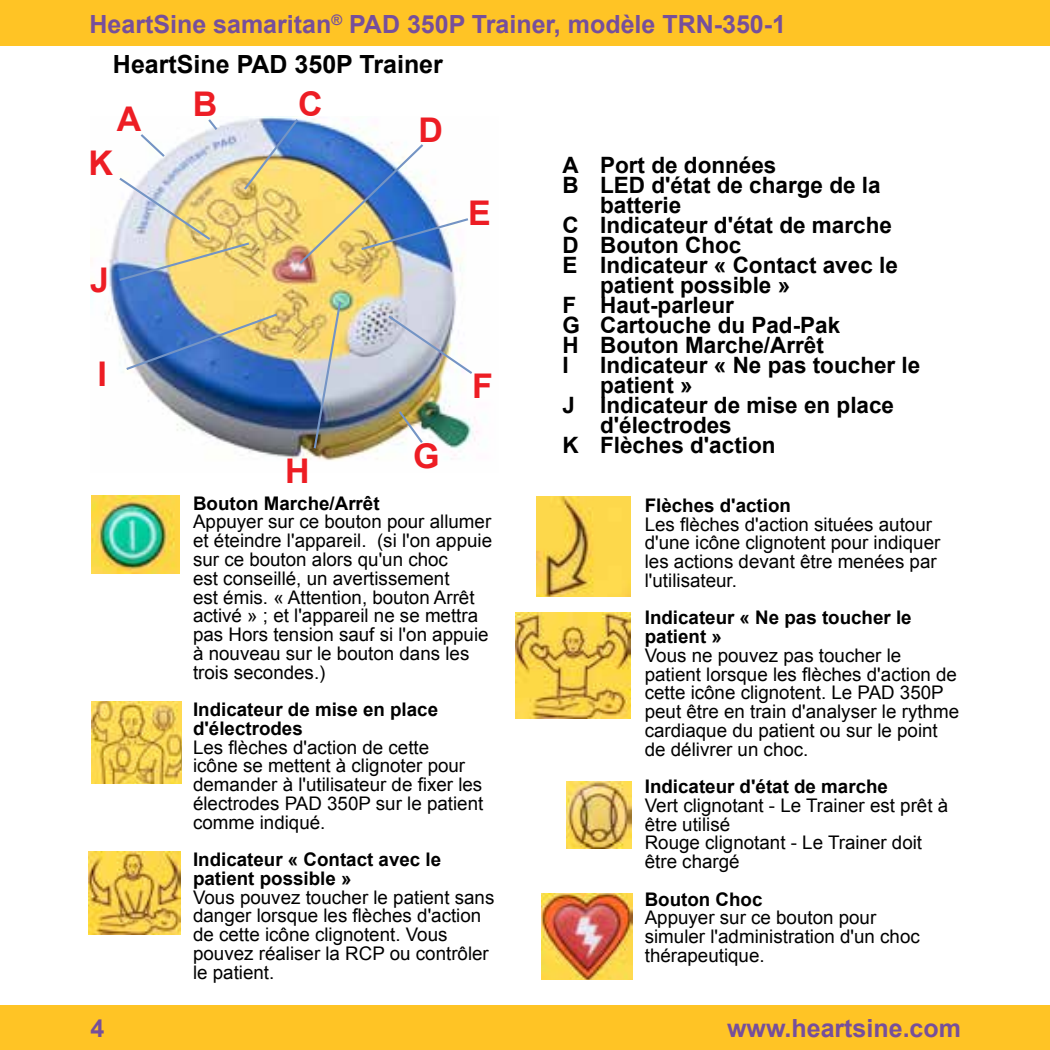
<style>
.page{position:relative;width:1050px;height:1050px;background:#fff}
.page>*{position:absolute;margin:0;border:0;box-sizing:border-box;transform-origin:0 0}
.t1{font:700 34px "Arial";color:#ed1d24}
.t2{font:700 25px/40px "Arial";color:#764f9b}
.t3{font:700 22.5px/20px "Arial";color:#000}
.t4{font:18.75px/18.8px "Arial";color:#000}
.t5{font:700 18.75px/18.8px "Arial";color:#000}
.s1{color:#000}
</style>
<div class="page">
<div style="left:0;top:1005px;width:1049px;height:44px;background:#ffc425"></div>
<div style="left:0;top:0;width:1049px;height:46px;background:#ffc425"></div>
<img style="left:91px;top:116px;width:388px;height:345px">
<img style="left:124px;top:312px;width:155px;height:60px">
<img style="left:312px;top:299px;width:30px;height:151px">
<svg style="left:396px;top:409px;width:29px;height:36px"></svg>
<svg style="left:386px;top:313px;width:88px;height:63px"></svg>
<img style="left:117px;top:117px;width:353px;height:165px">
<img style="left:92px;top:495px;width:88px;height:78px">
<img style="left:91px;top:701px;width:91px;height:82px">
<img style="left:88px;top:851px;width:93px;height:83px">
<img style="left:516px;top:612px;width:114px;height:106px">
<img style="left:536px;top:496px;width:94px;height:100px">
<img style="left:541px;top:893px;width:91px;height:86px">
<img style="left:566px;top:781px;width:65px;height:67px">
<h2 class="t2" style="left:113px;top:5px;width:674px;text-indent:-23px">HeartSine samaritan<sup>®</sup> PAD 350P Trainer, modèle TRN-350-1<br><span class="s1">HeartSine PAD 350P Trainer</span></h2>
<h1 class="t1" style="left:193px;top:82px;width:26px">B</h1>
<h1 class="t1" style="left:298px;top:81px;width:26px">C</h1>
<h1 class="t1" style="left:117px;top:97px;width:26px">A</h1>
<h1 class="t1" style="left:418px;top:107px;width:26px">D</h1>
<h1 class="t1" style="left:88px;top:140px;width:26px">K</h1>
<h1 class="t1" style="left:90px;top:257px;width:20px">J</h1>
<h1 class="t1" style="left:468px;top:190px;width:24px">E</h1>
<h1 class="t1" style="left:97px;top:351px;width:11px">I</h1>
<h1 class="t1" style="left:472px;top:363px;width:22px">F</h1>
<h1 class="t1" style="left:285px;top:448px;width:26px">H</h1>
<h1 class="t1" style="left:413px;top:433px;width:28px">G</h1>
<p class="t5" style="left:193px;top:494px;width:188px">Bouton Marche/Arrêt</p>
<p class="t4" style="left:193px;top:512px;width:300px">Appuyer sur ce bouton pour allumer et éteindre l'appareil. (si l'on appuie sur ce bouton alors qu'un choc<br>est conseillé, un avertissement<br>est émis. « Attention, bouton Arrêt activé » ; et l'appareil ne se mettra pas Hors tension sauf si l'on appuie à nouveau sur le bouton dans les trois secondes.)</p>
<p class="t5" style="left:193px;top:700px;width:246px">Indicateur de mise en place d'électrodes</p>
<p class="t4" style="left:193px;top:737px;width:292px">Les flèches d'action de cette<br>icône se mettent à clignoter pour demander à l'utilisateur de fixer les électrodes PAD 350P sur le patient comme indiqué.</p>
<p class="t5" style="left:193px;top:850px;width:250px">Indicateur « Contact avec le patient possible »</p>
<p class="t4" style="left:193px;top:887px;width:303px">Vous pouvez toucher le patient sans danger lorsque les flèches d'action de cette icône clignotent. Vous pouvez réaliser la RCP ou contrôler le patient.</p>
<p class="t3" style="left:562px;top:155px;width:18px">A<br>B</p>
<p class="t3" style="left:562px;top:215px;width:18px;text-align:justify">C D E</p>
<p class="t3" style="left:562px;top:295px;width:19px">F<br>G<br>H<br>I</p>
<p class="t3" style="left:562px;top:385px;width:18px;line-height:40px">J<br>K</p>
<p class="t3" style="left:600px;top:155px;width:322px">Port de données<br>LED d'état de charge de la batterie<br>Indicateur d'état de marche<br>Bouton Choc<br>Indicateur « Contact avec le patient possible »<br>Haut-parleur<br>Cartouche du Pad-Pak<br>Bouton Marche/Arrêt<br>Indicateur « Ne pas toucher le patient »<br>Indicateur de mise en place d'électrodes<br>Flèches d'action</p>
<p class="t5" style="left:644px;top:496px;width:148px">Flèches d'action</p>
<p class="t4" style="left:644px;top:514px;width:297px">Les flèches d'action situées autour d'une icône clignotent pour indiquer les actions devant être menées par l'utilisateur.</p>
<p class="t5" style="left:644px;top:609px;width:268px">Indicateur « Ne pas toucher le patient »</p>
<p class="t4" style="left:644px;top:646px;width:316px">Vous ne pouvez pas toucher le patient lorsque les flèches d'action de cette icône clignotent. Le PAD 350P peut être en train d'analyser le rythme cardiaque du patient ou sur le point de délivrer un choc.</p>
<p class="t5" style="left:644px;top:777px;width:245px">Indicateur d'état de marche</p>
<p class="t4" style="left:644px;top:796px;width:305px">Vert clignotant - Le Trainer est prêt à être utilisé<br>Rouge clignotant - Le Trainer doit être chargé</p>
<p class="t5" style="left:644px;top:890px;width:119px">Bouton Choc</p>
<p class="t4" style="left:644px;top:908px;width:276px">Appuyer sur ce bouton pour simuler l'administration d'un choc thérapeutique.</p>
<h2 class="t2" style="left:90px;top:1009px;width:15px">4</h2>
<h2 class="t2" style="left:727px;top:1009px;width:235px">www.heartsine.com</h2>
</div>
